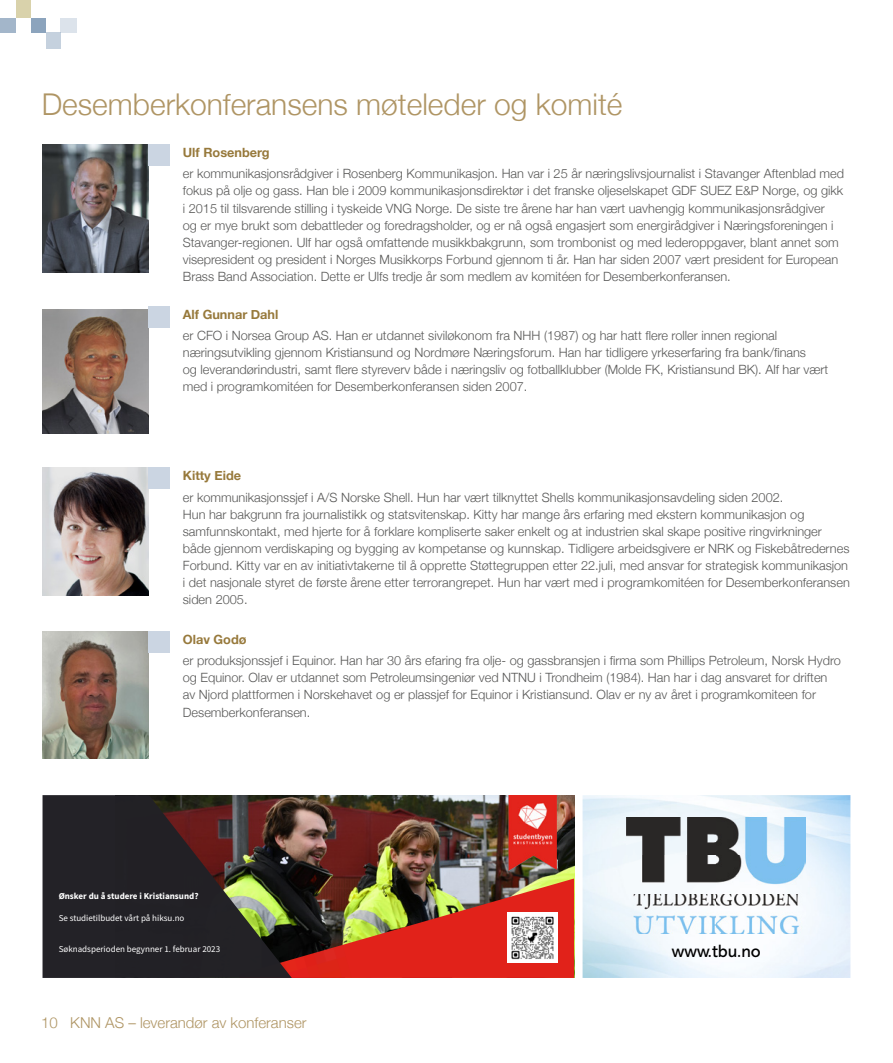
<style>
.page{position:relative;width:893px;height:1063px;background:#fff}
.page>*{position:absolute;margin:0;border:0;box-sizing:border-box;transform-origin:0 0}
.t1{font:300 30px "Helvetica Neue";color:#af9564}
.t2{font:18px "Abadi MT Pro";color:#000}
.t3{font:300 15px "Helvetica Neue";color:#af9564}
.t4{font:300 12.75px/17.1px "Helvetica Neue";color:#585857}
.t5{font:700 12.75px "Helvetica Neue";color:#97793b}
.t6{font:9px "Source Sans Pro";color:#fff}
.t7{font:700 9px "Source Sans Pro";color:#fff}
</style>
<div class="page">
<div style="left:46px;top:33px;width:15px;height:16px;background:#c5d1de"></div>
<div style="left:61px;top:18px;width:16px;height:15px;background:#dce3eb"></div>
<div style="left:31px;top:18px;width:15px;height:15px;background:#8ca4bd"></div>
<div style="left:0;top:18px;width:16px;height:15px;background:#a3b6ca"></div>
<div style="left:16px;top:0;width:15px;height:18px;background:#d9d2ab"></div>
<img style="left:43px;top:145px;width:106px;height:127px">
<div style="left:149px;top:145px;width:21px;height:21px;background:#cbd5e2"></div>
<img style="left:43px;top:310px;width:106px;height:124px">
<div style="left:149px;top:306px;width:21px;height:22px;background:#cbd5e2"></div>
<img style="left:43px;top:468px;width:106px;height:127px">
<div style="left:149px;top:468px;width:21px;height:21px;background:#cbd5e2"></div>
<img style="left:43px;top:631px;width:106px;height:128px">
<div style="left:149px;top:631px;width:21px;height:22px;background:#cbd5e2"></div>
<img style="left:292px;top:795px;width:282px;height:84px">
<img style="left:292px;top:879px;width:282px;height:99px">
<img style="left:43px;top:795px;width:249px;height:183px">
<img style="left:507px;top:912px;width:51px;height:51px">
<img style="left:508px;top:795px;width:49px;height:83px">
<img style="left:583px;top:795px;width:267px;height:183px">
<img style="left:627px;top:817px;width:179px;height:117px">
<h1 class="t1" style="left:42px;top:80px;width:582px">Desemberkonferansens møteleder og komité</h1>
<p class="t5" style="left:183px;top:142px;width:88px">Ulf Rosenberg</p>
<p class="t4" style="left:183px;top:164px;width:663px">er kommunikasjonsrådgiver i Rosenberg Kommunikasjon. Han var i 25 år næringslivsjournalist i Stavanger Aftenblad med fokus på olje og gass. Han ble i 2009 kommunikasjonsdirektør i det franske oljeselskapet GDF SUEZ E&amp;P Norge, og gikk i 2015 til tilsvarende stilling i tyskeide VNG Norge. De siste tre årene har han vært uavhengig kommunikasjonsrådgiver<br>og er mye brukt som debattleder og foredragsholder, og er nå også engasjert som energirådgiver i Næringsforeningen i Stavanger-regionen. Ulf har også omfattende musikkbakgrunn, som trombonist og med lederoppgaver, blant annet som visepresident og president i Norges Musikkorps Forbund gjennom ti år. Han har siden 2007 vært president for European Brass Band Association. Dette er Ulfs tredje år som medlem av komitéen for Desemberkonferansen.</p>
<p class="t5" style="left:183px;top:304px;width:97px">Alf Gunnar Dahl</p>
<p class="t4" style="left:183px;top:326px;width:647px">er CFO i Norsea Group AS. Han er utdannet siviløkonom fra NHH (1987) og har hatt flere roller innen regional næringsutvikling gjennom Kristiansund og Nordmøre Næringsforum. Han har tidligere yrkeserfaring fra bank/finans<br>og leverandørindustri, samt flere styreverv både i næringsliv og fotballklubber (Molde FK, Kristiansund BK). Alf har vært med i programkomitéen for Desemberkonferansen siden 2007.</p>
<p class="t5" style="left:183px;top:466px;width:60px">Kitty Eide</p>
<p class="t4" style="left:183px;top:487px;width:668px">er kommunikasjonssjef i A/S Norske Shell. Hun har vært tilknyttet Shells kommunikasjonsavdeling siden 2002.<br>Hun har bakgrunn fra journalistikk og statsvitenskap. Kitty har mange års erfaring med ekstern kommunikasjon og samfunnskontakt, med hjerte for å forklare kompliserte saker enkelt og at industrien skal skape positive ringvirkninger både gjennom verdiskaping og bygging av kompetanse og kunnskap. Tidligere arbeidsgivere er NRK og Fiskebåtredernes Forbund. Kitty var en av initiativtakerne til å opprette Støttegruppen etter 22.juli, med ansvar for strategisk kommunikasjon i det nasjonale styret de første årene etter terrorangrepet. Hun har vært med i programkomitéen for Desemberkonferansen siden 2005.</p>
<p class="t5" style="left:183px;top:629px;width:65px">Olav Godø</p>
<p class="t4" style="left:183px;top:651px;width:659px">er produksjonssjef i Equinor. Han har 30 års efaring fra olje- og gassbransjen i firma som Phillips Petroleum, Norsk Hydro og Equinor. Olav er utdannet som Petroleumsingeniør ved NTNU i Trondheim (1984). Han har i dag ansvaret for driften av Njord plattformen i Norskehavet og er plassjef for Equinor i Kristiansund. Olav er ny av året i programkomiteen for Desemberkonferansen.</p>
<p class="t7" style="left:59px;top:890px;width:141px">Ønsker du å studere i Kristiansund?</p>
<p class="t6" style="left:59px;top:912px;width:127px">Se studietilbudet vårt på hiksu.no</p>
<p class="t6" style="left:59px;top:943px;width:163px">Søknadsperioden begynner 1. februar 2023</p>
<h2 class="t2" style="left:672px;top:942px;width:90px">www.tbu.no</h2>
<p class="t3" style="left:41px;top:1010px;width:267px">10 KNN AS – leverandør av konferanser</p>
</div>
